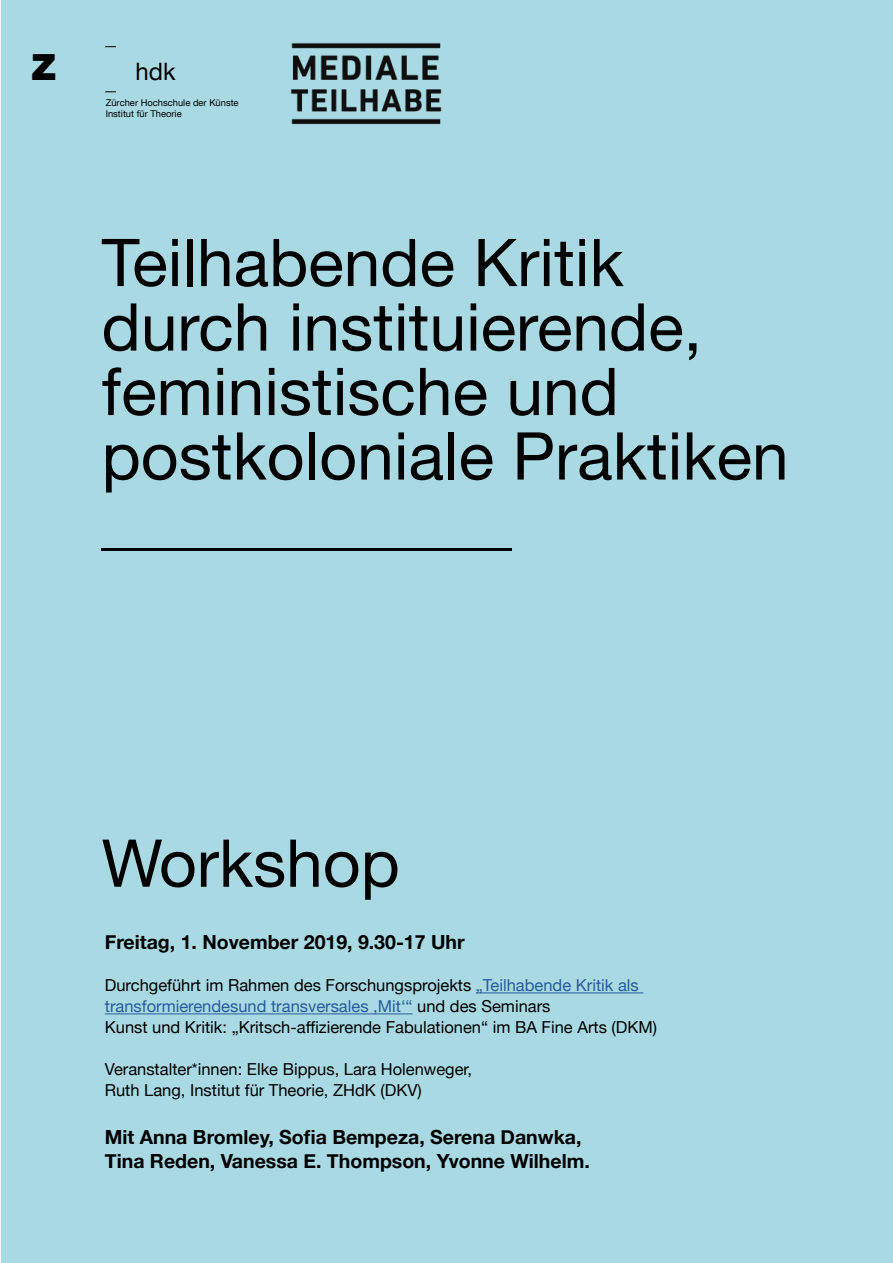
<style>
.page{position:relative;width:893px;height:1263px;background:#fff}
.page>*{position:absolute;margin:0;border:0;box-sizing:border-box;transform-origin:0 0}
.t1{font:66px/64.5px "Helvetica Neue";color:#000}
.t2{font:58.5px "Helvetica Neue";color:#000}
.t3{font:900 36px "Helvetica Neue LT Com";color:#000}
.t4{font:24px "Helvetica Neue LT Com";color:#000}
.t5{font:700 19.5px/24px "Helvetica Neue";color:#000}
.t6{font:16.5px/21px "Helvetica Neue";color:#000}
.t7{font:9.3px/11.2px "Helvetica Neue LT Com";color:#000}
.s1{color:#275b9b}
</style>
<div class="page">
<div style="left:1px;top:0;width:892px;height:1263px;background:#a9dae4"></div>
<hr style="left:476px;top:992px;width:167px;height:1px;background:#275b9b">
<hr style="left:105px;top:1013px;width:308px;height:1px;background:#275b9b">
<img style="left:290px;top:42px;width:152px;height:83px">
<h3 class="t3" style="left:32px;top:46px;width:26px">Z</h3>
<h3 class="t4" style="left:135px;top:57px;width:42px">hdk</h3>
<p class="t7" style="left:106px;top:97px;width:135px">Zürcher Hochschule der Künste<br>Institut für Theorie</p>
<h1 class="t1" style="left:102px;top:234px;width:688px">Teilhabende Kritik durch instituierende, feministische und postkoloniale Praktiken</h1>
<h2 class="t2" style="left:102px;top:481px;width:411px">______________</h2>
<h1 class="t1" style="left:102px;top:835px;width:300px">Workshop</h1>
<p class="t5" style="left:105px;top:931px;width:361px">Freitag, 1. November 2019, 9.30-17 Uhr</p>
<p class="t6" style="left:105px;top:976px;width:554px">Durchgeführt im Rahmen des Forschungsprojekts <span class="s1">„Teilhabende Kritik als transformierendesund transversales ‚Mit‘“</span> und des Seminars<br>Kunst und Kritik: „Kritsch-affizierende Fabulationen“ im BA Fine Arts (DKM)</p>
<p class="t6" style="left:105px;top:1060px;width:369px">Veranstalter*innen: Elke Bippus, Lara Holenweger,<br>Ruth Lang, Institut für Theorie, ZHdK (DKV)</p>
<p class="t5" style="left:105px;top:1126px;width:486px">Mit Anna Bromley, Sofia Bempeza, Serena Danwka,<br>Tina Reden, Vanessa E. Thompson, Yvonne Wilhelm.</p>
</div>
